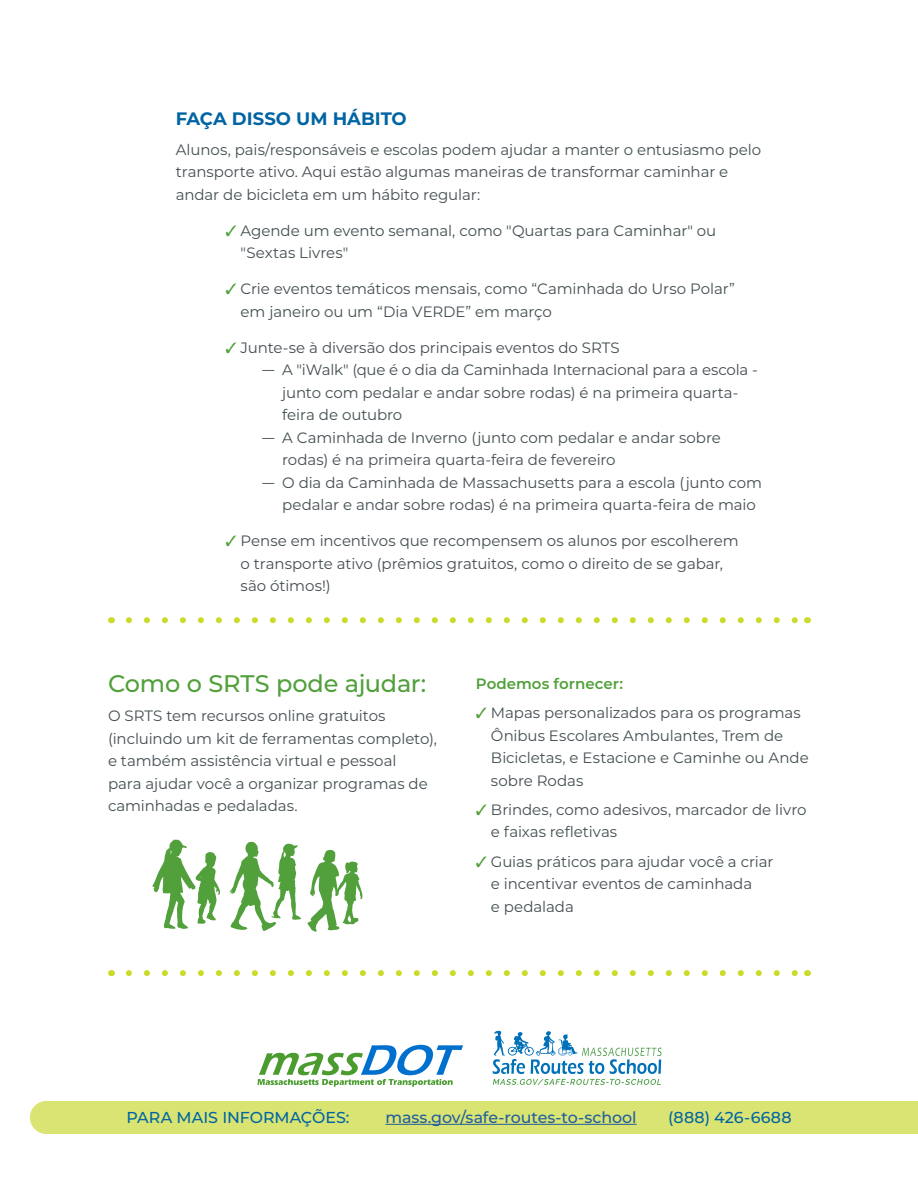
<style>
.page{position:relative;width:918px;height:1188px;background:#fff}
.page>*{position:absolute;margin:0;border:0;box-sizing:border-box;transform-origin:0 0}
.Body{font:500 24px "Montserrat";letter-spacing:-.01em;color:#51a03b}
.Head_1{font:700 18px "Montserrat";color:#0064a3}
.t1{font:500 15.9px "Montserrat";letter-spacing:-.005em;color:#215e9e}
.t2{font:500 15.9px "Montserrat";color:#0064a3}
.t3{font:500 15.9px "Montserrat";letter-spacing:.02em;color:#0064a3}
.Body-2{font:15px/22.5px "Montserrat";letter-spacing:-.005em;color:#434e52}
.Head_2{font:600 15px "Montserrat";color:#51a03b}
.s1{color:#51a03b}
</style>
<div class="page">
<svg style="left:129px;top:617px;width:669px;height:6px"></svg>
<svg style="left:129px;top:970px;width:669px;height:6px"></svg>
<div style="left:30px;top:1101px;width:888px;height:33px;background:#d9e472"></div>
<hr style="left:385px;top:1124px;width:252px;height:1px;background:#215e9e">
<svg style="left:230px;top:842px;width:71px;height:89px"></svg>
<svg style="left:307px;top:850px;width:55px;height:82px"></svg>
<svg style="left:152px;top:839px;width:68px;height:90px"></svg>
<svg style="left:257px;top:1045px;width:206px;height:42px"></svg>
<svg style="left:493px;top:1031px;width:169px;height:54px"></svg>
<p class="Head_1" style="left:176px;top:106px;width:233px">FAÇA DISSO UM HÁBITO</p>
<p class="Body-2" style="left:176px;top:138px;width:587px">Alunos, pais/responsáveis e escolas podem ajudar a manter o entusiasmo pelo transporte ativo. Aqui estão algumas maneiras de transformar caminhar e andar de bicicleta em um hábito regular:</p>
<p class="Body-2" style="left:241px;top:219px;width:477px;text-indent:-15px"><span class="s1">✓</span> Agende um evento semanal, como "Quartas para Caminhar" ou "Sextas Livres"</p>
<p class="Body-2" style="left:241px;top:277px;width:496px;text-indent:-15px"><span class="s1">✓</span> Crie eventos temáticos mensais, como “Caminhada do Urso Polar” em janeiro ou um “Dia VERDE” em março</p>
<p class="Body-2" style="left:225px;top:336px;width:396px"><span class="s1">✓</span> Junte-se à diversão dos principais eventos do SRTS</p>
<p class="Body-2" style="left:282px;top:358px;width:477px;text-indent:-8px">̶A "iWalk" (que é o dia da Caminhada Internacional para a escola - junto com pedalar e andar sobre rodas) é na primeira quarta&shy;feira de outubro</p>
<p class="Body-2" style="left:282px;top:426px;width:440px;text-indent:-8px">̶A Caminhada de Inverno (junto com pedalar e andar sobre rodas) é na primeira quarta-feira de fevereiro</p>
<p class="Body-2" style="left:275px;top:471px;width:489px;text-align:center">̶O dia da Caminhada de Massachusetts para a escola (junto com pedalar e andar sobre rodas) é na primeira quarta-feira de maio</p>
<p class="Body-2" style="left:241px;top:529px;width:500px;text-indent:-15px"><span class="s1">✓</span> Pense em incentivos que recompensem os alunos por escolherem o transporte ativo (prêmios gratuitos, como o direito de se gabar, são ótimos!)</p>
<p class="Body" style="left:108px;top:667px;width:320px">Como o SRTS pode ajudar:</p>
<p class="Body-2" style="left:108px;top:704px;width:331px">O SRTS tem recursos online gratuitos (incluindo um kit de ferramentas completo), e também assistência virtual e pessoal<br>para ajudar você a organizar programas de caminhadas e pedaladas.</p>
<p class="Head_2" style="left:476px;top:673px;width:149px">Podemos fornecer:</p>
<p class="Body-2" style="left:491px;top:701px;width:319px;text-indent:-15px"><span class="s1">✓</span> Mapas personalizados para os programas Ônibus Escolares Ambulantes, Trem de Bicicletas, e Estacione e Caminhe ou Ande sobre Rodas</p>
<p class="Body-2" style="left:491px;top:798px;width:317px;text-indent:-15px"><span class="s1">✓</span> Brindes, como adesivos, marcador de livro e faixas refletivas</p>
<p class="Body-2" style="left:491px;top:850px;width:284px;text-indent:-15px"><span class="s1">✓</span> Guias práticos para ajudar você a criar e incentivar eventos de caminhada<br>e pedalada</p>
<p class="t2" style="left:126px;top:1106px;width:225px">PARA MAIS INFORMAÇÕES:</p>
<p class="t1" style="left:385px;top:1106px;width:253px">mass.gov/safe-routes-to-school</p>
<p class="t3" style="left:668px;top:1106px;width:125px">(888) 426-6688</p>
</div>
